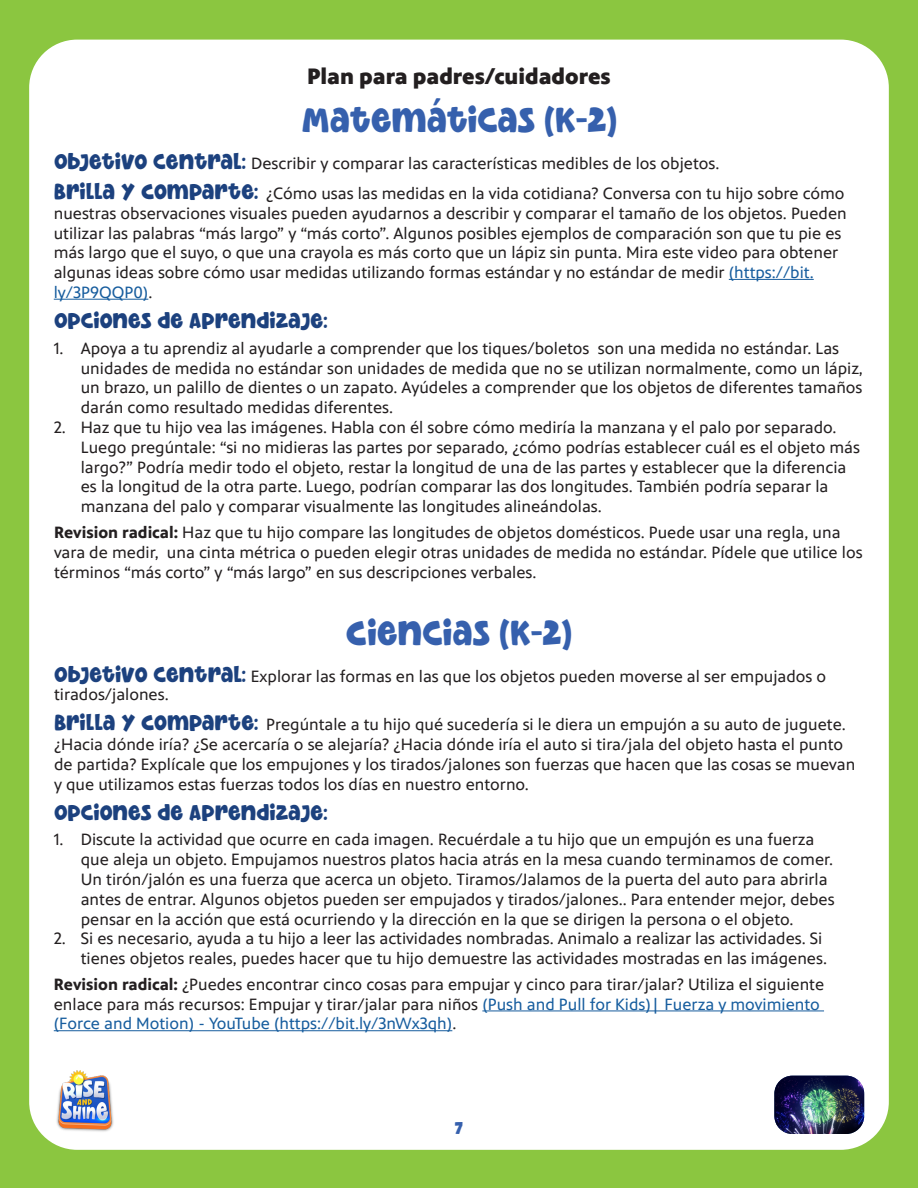
<style>
.page{position:relative;width:918px;height:1188px;background:#8bc640}
.page>*{position:absolute;margin:0;border:0;box-sizing:border-box;transform-origin:0 0}
.Smaller_Header{font:36px "Kidsbar";color:#3660ad}
.Smaller_Header-2{font:22.5px "Kidsbar";color:#1c417e}
.Smaller_Header-3{font:900 22.5px "PBS Sans";color:#231f20}
.t1{font:18px "Kidsbar";color:#3660ad}
.Body{font:16.5px/19.8px "PBS Sans";color:#231f20}
.s1{font-family:"Kidsbar";font-size:22.5px;color:#1c417e}
.s2{font-family:"Kidsbar";font-size:22.5px;color:#1a417e}
.s3{color:#175d9e}
.s4{font-weight:700}
</style>
<div class="page">
<div style="left:29px;top:40px;width:860px;height:1110px;background:#fff;border-radius:48px"></div>
<img style="left:56px;top:1071px;width:58px;height:61px">
<hr style="left:482px;top:1011px;width:342px;height:1px;background:#175d9e">
<hr style="left:54px;top:1030px;width:398px;height:1px;background:#175d9e">
<hr style="left:729px;top:279px;width:85px;height:1px;background:#175d9e">
<hr style="left:54px;top:299px;width:94px;height:1px;background:#175d9e">
<img style="left:774px;top:1076px;width:90px;height:58px">
<p class="Smaller_Header-3" style="left:307px;top:64px;width:305px">Plan para padres/cuidadores</p>
<p class="Smaller_Header" style="left:301px;top:97px;width:317px">MATEMÁTICAS (K-2)</p>
<p class="Body" style="left:54px;top:153px;width:667px"><span class="s1">OBJETIVO CENTRAL:</span> Describir y comparar las características medibles de los objetos.</p>
<p class="Body" style="left:54px;top:184px;width:795px"><span class="s1">BRILLA Y COMPARTE</span><span class="s2">:</span> ¿Cómo usas las medidas en la vida cotidiana? Conversa con tu hijo sobre cómo nuestras observaciones visuales pueden ayudarnos a describir y comparar el tamaño de los objetos. Pueden utilizar las palabras “más largo” y “más corto”. Algunos posibles ejemplos de comparación son que tu pie es más largo que el suyo, o que una crayola es más corto que un lápiz sin punta. Mira este video para obtener algunas ideas sobre cómo usar medidas utilizando formas estándar y no estándar de medir <span class="s3">(https://bit. ly/3P9QQP0)</span>.</p>
<p class="Smaller_Header-2" style="left:54px;top:307px;width:275px">OPCIONES DE APRENDIZAJE:</p>
<p class="Body" style="left:81px;top:338px;width:784px;text-indent:-27px">1. Apoya a tu aprendiz al ayudarle a comprender que los tiques/boletos son una medida no estándar. Las unidades de medida no estándar son unidades de medida que no se utilizan normalmente, como un lápiz, un brazo, un palillo de dientes o un zapato. Ayúdeles a comprender que los objetos de diferentes tamaños darán como resultado medidas diferentes.</p>
<p class="Body" style="left:81px;top:418px;width:781px;text-indent:-27px">2. Haz que tu hijo vea las imágenes. Habla con él sobre cómo mediría la manzana y el palo por separado.<br>Luego pregúntale: “si no midieras las partes por separado, ¿cómo podrías establecer cuál es el objeto más largo?” Podría medir todo el objeto, restar la longitud de una de las partes y establecer que la diferencia es la longitud de la otra parte. Luego, podrían comparar las dos longitudes. También podría separar la manzana del palo y comparar visualmente las longitudes alineándolas.</p>
<p class="Body" style="left:54px;top:523px;width:810px"><span class="s4">Revision radical:</span> Haz que tu hijo compare las longitudes de objetos domésticos. Puede usar una regla, una vara de medir, una cinta métrica o pueden elegir otras unidades de medida no estándar. Pídele que utilice los términos “más corto” y “más largo” en sus descripciones verbales.</p>
<p class="Smaller_Header" style="left:346px;top:611px;width:228px">CIENCIAS (K-2)</p>
<p class="Body" style="left:54px;top:667px;width:774px;line-height:18px"><span class="s1">OBJETIVO CENTRAL:</span> Explorar las formas en las que los objetos pueden moverse al ser empujados o tirados/jalones.</p>
<p class="Body" style="left:54px;top:715px;width:803px"><span class="s1">BRILLA Y COMPARTE</span><span class="s2">:</span> Pregúntale a tu hijo qué sucedería si le diera un empujón a su auto de juguete. ¿Hacia dónde iría? ¿Se acercaría o se alejaría? ¿Hacia dónde iría el auto si tira/jala del objeto hasta el punto de partida? Explícale que los empujones y los tirados/jalones son fuerzas que hacen que las cosas se muevan y que utilizamos estas fuerzas todos los días en nuestro entorno.</p>
<p class="Smaller_Header-2" style="left:54px;top:798px;width:275px">OPCIONES DE APRENDIZAJE:</p>
<p class="Body" style="left:81px;top:830px;width:755px;text-indent:-27px">1. Discute la actividad que ocurre en cada imagen. Recuérdale a tu hijo que un empujón es una fuerza que aleja un objeto. Empujamos nuestros platos hacia atrás en la mesa cuando terminamos de comer.<br>Un tirón/jalón es una fuerza que acerca un objeto. Tiramos/Jalamos de la puerta del auto para abrirla antes de entrar. Algunos objetos pueden ser empujados y tirados/jalones.. Para entender mejor, debes pensar en la acción que está ocurriendo y la dirección en la que se dirigen la persona o el objeto.</p>
<p class="Body" style="left:54px;top:929px;width:775px;text-align:right">2. Si es necesario, ayuda a tu hijo a leer las actividades nombradas. Animalo a realizar las actividades. Si tienes objetos reales, puedes hacer que tu hijo demuestre las actividades mostradas en las imágenes.</p>
<p class="Body" style="left:54px;top:975px;width:772px"><span class="s4">Revision radical:</span> ¿Puedes encontrar cinco cosas para empujar y cinco para tirar/jalar? Utiliza el siguiente enlace para más recursos: Empujar y tirar/jalar para niños <span class="s3">(Push and Pull for Kids)| Fuerza y movimiento (Force and Motion) - YouTube (https://bit.ly/3nWx3qh)</span>.</p>
<p class="t1" style="left:455px;top:1117px;width:10px">7</p>
</div>
